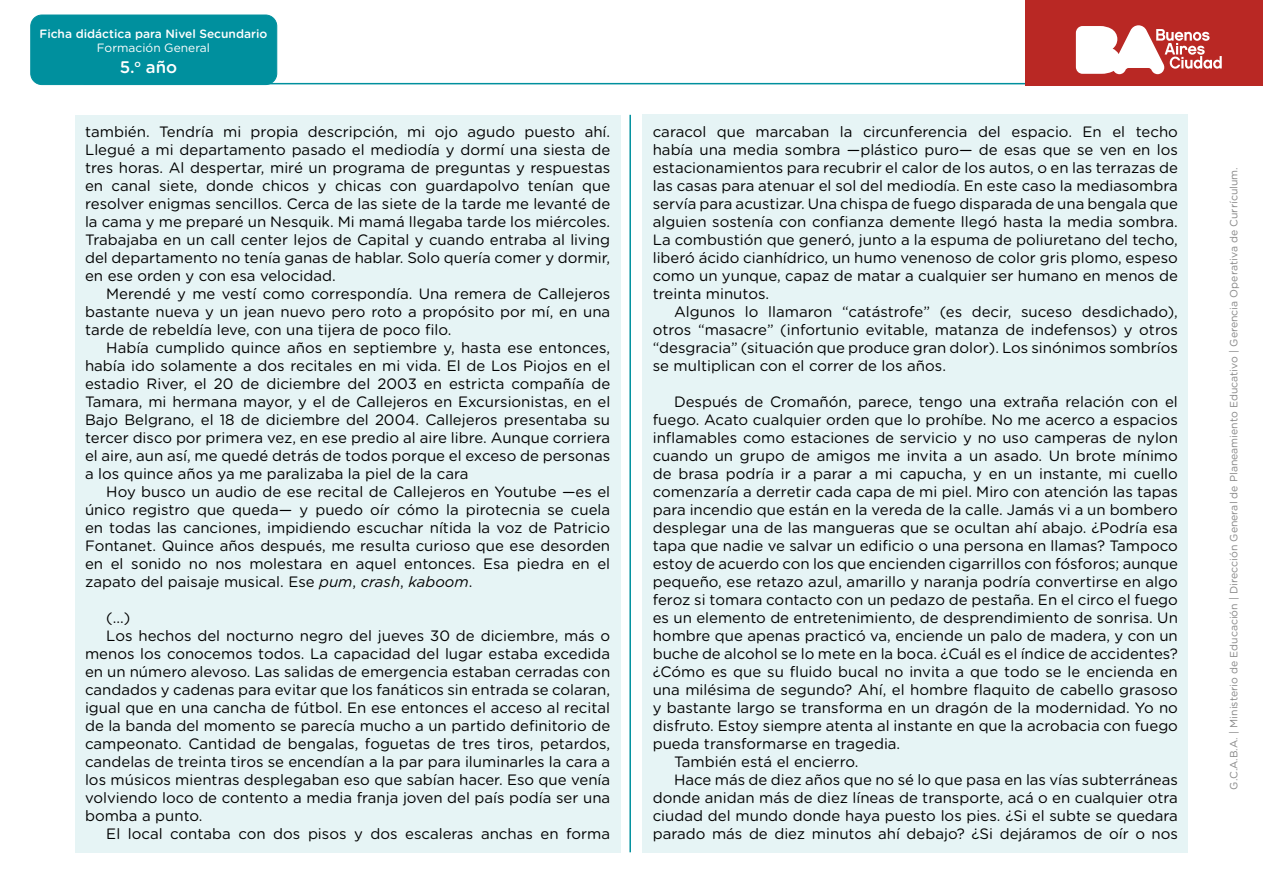
<style>
.page{position:relative;width:1263px;height:893px;background:#fff}
.page>*{position:absolute;margin:0;border:0;box-sizing:border-box;transform-origin:0 0}
.t1{font:500 16.8px "Gotham Rounded";color:#fff}
.t2{font:15px/18px "Gotham Rounded";color:#000;text-align:justify}
.t3{font:500 12px "Gotham Rounded";color:#fff}
.t4{font:12px "Gotham Rounded";color:#fff}
.t5{font:10.5px "Gotham Rounded";color:#878787}
.s1{font-style:italic}
</style>
<div class="page">
<div style="left:31px;top:15px;width:246px;height:70px;background:#00909e;border-radius:11px"></div>
<div style="left:30px;top:15px;width:247px;height:70px;border:1px solid #00909e;border-radius:11px"></div>
<hr style="left:84px;top:83px;width:1179px;height:1px;background:#00909e">
<div style="left:1025px;top:0;width:238px;height:85px;background:#b92824"></div>
<svg style="left:1076px;top:25px;width:146px;height:49px"></svg>
<div style="left:75px;top:115px;width:545px;height:737px;background:#e6f4f5"></div>
<div style="left:643px;top:114px;width:545px;height:738px;background:#e6f4f5"></div>
<hr style="left:629px;top:115px;width:2px;height:737px;background:#00909e">
<p class="t3" style="left:39px;top:25px;width:229px">Ficha didáctica para Nivel Secundario</p>
<p class="t4" style="left:97px;top:40px;width:115px">Formación General</p>
<p class="t1" style="left:120px;top:55px;width:59px">5.<sup>o</sup> año</p>
<p class="t2" style="left:85px;top:122px;width:527px">también. Tendría mi propia descripción, mi ojo agudo puesto ahí.<br>Llegué a mi departamento pasado el mediodía y dormí una siesta de tres horas. Al despertar, miré un programa de preguntas y respuestas en canal siete, donde chicos y chicas con guardapolvo tenían que resolver enigmas sencillos. Cerca de las siete de la tarde me levanté de la cama y me preparé un Nesquik. Mi mamá llegaba tarde los miércoles.<br>Trabajaba en un call center lejos de Capital y cuando entraba al living del departamento no tenía ganas de hablar. Solo quería comer y dormir, en ese orden y con esa velocidad.</p>
<p class="t2" style="left:85px;top:284px;width:527px;text-indent:21px">Merendé y me vestí como correspondía. Una remera de Callejeros bastante nueva y un jean nuevo pero roto a propósito por mí, en una tarde de rebeldía leve, con una tijera de poco filo.</p>
<p class="t2" style="left:85px;top:338px;width:527px;text-indent:21px">Había cumplido quince años en septiembre y, hasta ese entonces, había ido solamente a dos recitales en mi vida. El de Los Piojos en el estadio River, el 20 de diciembre del 2003 en estricta compañía de Tamara, mi hermana mayor, y el de Callejeros en Excursionistas, en el Bajo Belgrano, el 18 de diciembre del 2004. Callejeros presentaba su tercer disco por primera vez, en ese predio al aire libre. Aunque corriera el aire, aun así, me quedé detrás de todos porque el exceso de personas a los quince años ya me paralizaba la piel de la cara</p>
<p class="t2" style="left:85px;top:482px;width:527px;text-indent:21px">Hoy busco un audio de ese recital de Callejeros en Youtube —es el único registro que queda— y puedo oír cómo la pirotecnia se cuela en todas las canciones, impidiendo escuchar nítida la voz de Patricio Fontanet. Quince años después, me resulta curioso que ese desorden en el sonido no nos molestara en aquel entonces. Esa piedra en el zapato del paisaje musical. Ese <span class="s1">pum</span>, <span class="s1">crash</span>, <span class="s1">kaboom</span>.</p>
<p class="t2" style="left:106px;top:608px;width:26px">(...)</p>
<p class="t2" style="left:106px;top:626px;width:505px">Los hechos del nocturno negro del jueves 30 de diciembre, más o</p>
<p class="t2" style="left:85px;top:644px;width:527px">menos los conocemos todos. La capacidad del lugar estaba excedida</p>
<p class="t2" style="left:85px;top:662px;width:527px">en un número alevoso. Las salidas de emergencia estaban cerradas con</p>
<p class="t2" style="left:85px;top:680px;width:527px">candados y cadenas para evitar que los fanáticos sin entrada se colaran,</p>
<p class="t2" style="left:85px;top:698px;width:527px">igual que en una cancha de fútbol. En ese entonces el acceso al recital</p>
<p class="t2" style="left:85px;top:716px;width:527px">de la banda del momento se parecía mucho a un partido definitorio de</p>
<p class="t2" style="left:85px;top:734px;width:527px">campeonato. Cantidad de bengalas, foguetas de tres tiros, petardos,</p>
<p class="t2" style="left:85px;top:752px;width:527px">candelas de treinta tiros se encendían a la par para iluminarles la cara a</p>
<p class="t2" style="left:85px;top:770px;width:527px">los músicos mientras desplegaban eso que sabían hacer. Eso que venía</p>
<p class="t2" style="left:85px;top:788px;width:527px">volviendo loco de contento a media franja joven del país podía ser una</p>
<p class="t2" style="left:85px;top:806px;width:119px">bomba a punto.</p>
<p class="t2" style="left:106px;top:824px;width:505px">El local contaba con dos pisos y dos escaleras anchas en forma</p>
<p class="t2" style="left:653px;top:122px;width:527px">caracol que marcaban la circunferencia del espacio. En el techo había una media sombra —plástico puro— de esas que se ven en los estacionamientos para recubrir el calor de los autos, o en las terrazas de las casas para atenuar el sol del mediodía. En este caso la mediasombra servía para acustizar. Una chispa de fuego disparada de una bengala que alguien sostenía con confianza demente llegó hasta la media sombra.<br>La combustión que generó, junto a la espuma de poliuretano del techo, liberó ácido cianhídrico, un humo venenoso de color gris plomo, espeso como un yunque, capaz de matar a cualquier ser humano en menos de treinta minutos.</p>
<p class="t2" style="left:653px;top:302px;width:527px;text-indent:21px">Algunos lo llamaron “catástrofe” (es decir, suceso desdichado), otros “masacre” (infortunio evitable, matanza de indefensos) y otros “desgracia” (situación que produce gran dolor). Los sinónimos sombríos se multiplican con el correr de los años.</p>
<p class="t2" style="left:674px;top:392px;width:505px">Después de Cromañón, parece, tengo una extraña relación con el</p>
<p class="t2" style="left:653px;top:410px;width:527px">fuego. Acato cualquier orden que lo prohíbe. No me acerco a espacios</p>
<p class="t2" style="left:653px;top:428px;width:527px">inflamables como estaciones de servicio y no uso camperas de nylon</p>
<p class="t2" style="left:653px;top:446px;width:527px">cuando un grupo de amigos me invita a un asado. Un brote mínimo</p>
<p class="t2" style="left:653px;top:464px;width:527px">de brasa podría ir a parar a mi capucha, y en un instante, mi cuello</p>
<p class="t2" style="left:653px;top:482px;width:527px">comenzaría a derretir cada capa de mi piel. Miro con atención las tapas</p>
<p class="t2" style="left:653px;top:500px;width:527px">para incendio que están en la vereda de la calle. Jamás vi a un bombero</p>
<p class="t2" style="left:653px;top:518px;width:527px">desplegar una de las mangueras que se ocultan ahí abajo. ¿Podría esa</p>
<p class="t2" style="left:653px;top:536px;width:527px">tapa que nadie ve salvar un edificio o una persona en llamas? Tampoco</p>
<p class="t2" style="left:653px;top:554px;width:527px">estoy de acuerdo con los que encienden cigarrillos con fósforos; aunque</p>
<p class="t2" style="left:653px;top:572px;width:527px">pequeño, ese retazo azul, amarillo y naranja podría convertirse en algo</p>
<p class="t2" style="left:653px;top:590px;width:527px">feroz si tomara contacto con un pedazo de pestaña. En el circo el fuego</p>
<p class="t2" style="left:653px;top:608px;width:527px">es un elemento de entretenimiento, de desprendimiento de sonrisa. Un</p>
<p class="t2" style="left:653px;top:626px;width:527px">hombre que apenas practicó va, enciende un palo de madera, y con un</p>
<p class="t2" style="left:653px;top:644px;width:527px">buche de alcohol se lo mete en la boca. ¿Cuál es el índice de accidentes?</p>
<p class="t2" style="left:653px;top:662px;width:527px">¿Cómo es que su fluido bucal no invita a que todo se le encienda en</p>
<p class="t2" style="left:653px;top:680px;width:527px">una milésima de segundo? Ahí, el hombre flaquito de cabello grasoso</p>
<p class="t2" style="left:653px;top:698px;width:527px">y bastante largo se transforma en un dragón de la modernidad. Yo no</p>
<p class="t2" style="left:653px;top:716px;width:527px">disfruto. Estoy siempre atenta al instante en que la acrobacia con fuego</p>
<p class="t2" style="left:653px;top:734px;width:249px">pueda transformarse en tragedia.</p>
<p class="t2" style="left:674px;top:752px;width:186px">También está el encierro.</p>
<p class="t2" style="left:674px;top:770px;width:505px">Hace más de diez años que no sé lo que pasa en las vías subterráneas</p>
<p class="t2" style="left:653px;top:788px;width:527px">donde anidan más de diez líneas de transporte, acá o en cualquier otra</p>
<p class="t2" style="left:653px;top:806px;width:527px">ciudad del mundo donde haya puesto los pies. ¿Si el subte se quedara</p>
<p class="t2" style="left:653px;top:824px;width:527px">parado más de diez minutos ahí debajo? ¿Si dejáramos de oír o nos</p>
<p class="t5" style="left:1226px;top:790px;width:624px;rotate:-90deg">G.C.A.B.A. | Ministerio de Educación | Dirección General de Planeamiento Educativo | Gerencia Operativa de Currículum.</p>
</div>
